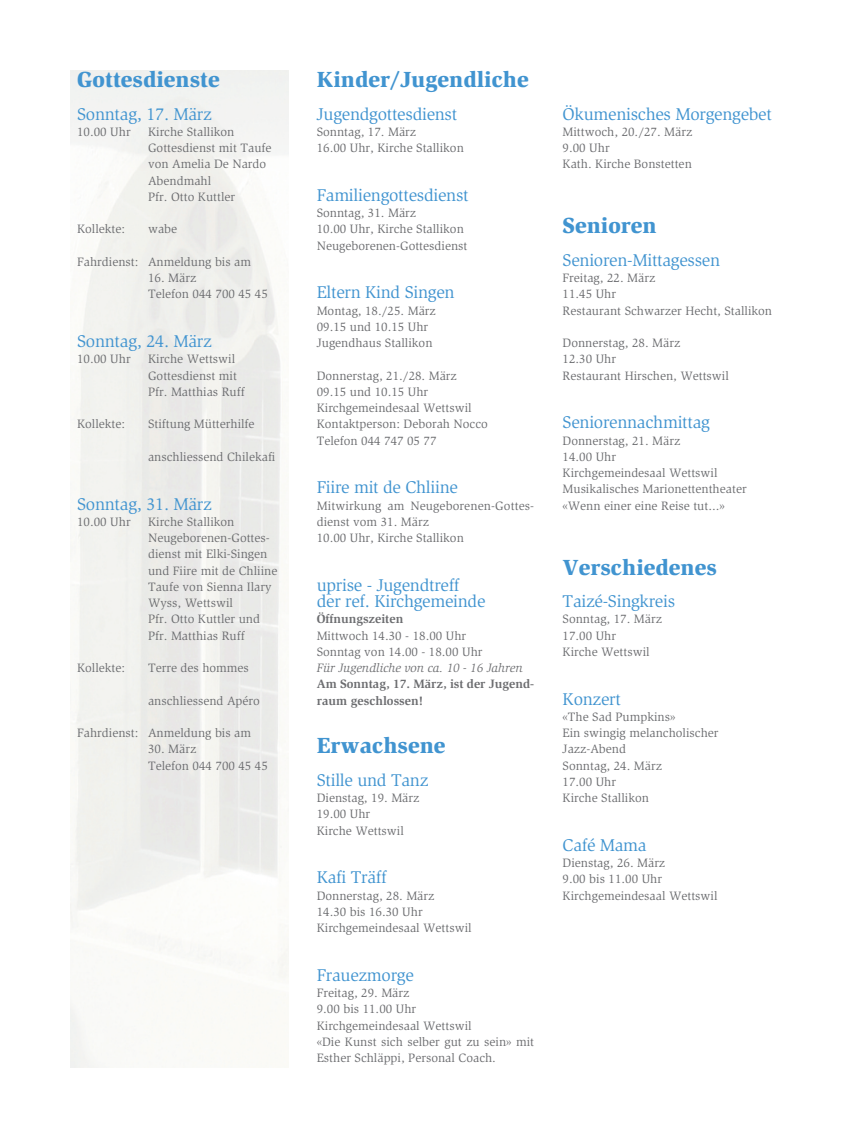
<style>
.page{position:relative;width:851px;height:1141px;background:#fff}
.page>*{position:absolute;margin:0;border:0;box-sizing:border-box;transform-origin:0 0}
.t1{font:900 22.5px "Slimbach Std";color:#4194d0}
.t2{font:17.5px/16.2px "Slimbach Std";letter-spacing:-.015em;color:#4194d0}
.t3{font:12.5px/16.2px "Slimbach Std";color:#6c6d70}
.t4{font:700 12.5px/16.2px "Slimbach Std";color:#6c6d70}
.t5{font:italic 12.5px "Slimbach Std";color:#6c6d70}
</style>
<div class="page">
<h1 class="t1" style="left:77px;top:71px;width:144px">Gottesdienste</h1>
<h2 class="t2" style="left:77px;top:107px;width:136px">Sonntag, 17. März</h2>
<p class="t3" style="left:77px;top:124px;width:55px">10.00 Uhr</p>
<p class="t3" style="left:148px;top:124px;width:125px">Kirche Stallikon<br>Gottesdienst mit Taufe von Amelia De Nardo<br>Abendmahl<br>Pfr. Otto Kuttler</p>
<p class="t3" style="left:77px;top:222px;width:50px">Kollekte:</p>
<p class="t3" style="left:148px;top:222px;width:31px">wabe</p>
<p class="t3" style="left:77px;top:254px;width:175px">Fahrdienst: Anmeldung bis am</p>
<p class="t3" style="left:148px;top:271px;width:121px">16. März<br>Telefon 044 700 45 45</p>
<h2 class="t2" style="left:77px;top:334px;width:136px">Sonntag, 24. März</h2>
<p class="t3" style="left:77px;top:352px;width:55px">10.00 Uhr</p>
<p class="t3" style="left:148px;top:352px;width:98px">Kirche Wettswil<br>Gottesdienst mit<br>Pfr. Matthias Ruff</p>
<p class="t3" style="left:77px;top:417px;width:50px">Kollekte:</p>
<p class="t3" style="left:148px;top:417px;width:108px">Stiftung Mütterhilfe</p>
<p class="t3" style="left:148px;top:449px;width:129px">anschliessend Chilekafi</p>
<h2 class="t2" style="left:77px;top:497px;width:136px">Sonntag, 31. März</h2>
<p class="t3" style="left:77px;top:514px;width:55px">10.00 Uhr</p>
<p class="t3" style="left:148px;top:514px;width:131px">Kirche Stallikon<br>Neugeborenen-Gottes&shy;dienst mit Elki-Singen und Fiire mit de Chliine<br>Taufe von Sienna Ilary<br>Wyss, Wettswil<br>Pfr. Otto Kuttler und<br>Pfr. Matthias Ruff</p>
<p class="t3" style="left:77px;top:661px;width:50px">Kollekte:</p>
<p class="t3" style="left:148px;top:661px;width:102px">Terre des hommes</p>
<p class="t3" style="left:148px;top:693px;width:113px">anschliessend Apéro</p>
<p class="t3" style="left:77px;top:726px;width:175px">Fahrdienst: Anmeldung bis am</p>
<p class="t3" style="left:148px;top:742px;width:121px">30. März<br>Telefon 044 700 45 45</p>
<h1 class="t1" style="left:317px;top:71px;width:213px">Kinder/Jugendliche</h1>
<h2 class="t2" style="left:317px;top:107px;width:142px">Jugendgottesdienst</h2>
<p class="t3" style="left:317px;top:124px;width:149px">Sonntag, 17. März<br>16.00 Uhr, Kirche Stallikon</p>
<h2 class="t2" style="left:317px;top:188px;width:153px">Familiengottesdienst</h2>
<p class="t3" style="left:317px;top:206px;width:152px">Sonntag, 31. März<br>10.00 Uhr, Kirche Stallikon<br>Neugeborenen-Gottesdienst</p>
<h2 class="t2" style="left:317px;top:286px;width:139px">Eltern Kind Singen</h2>
<p class="t3" style="left:317px;top:303px;width:120px">Montag, 18./25. März<br>09.15 und 10.15 Uhr<br>Jugendhaus Stallikon</p>
<p class="t3" style="left:317px;top:368px;width:173px">Donnerstag, 21./28. März<br>09.15 und 10.15 Uhr<br>Kirchgemeindesaal Wettswil<br>Kontaktperson: Deborah Nocco<br>Telefon 044 747 05 77</p>
<h2 class="t2" style="left:317px;top:481px;width:143px">Fiire mit de Chliine</h2>
<p class="t3" style="left:317px;top:498px;width:219px">Mitwirkung am Neugeborenen-Gottes&shy;dienst vom 31. März<br>10.00 Uhr, Kirche Stallikon</p>
<h2 class="t2" style="left:317px;top:578px;width:170px">uprise - Jugendtreff der ref. Kirchgemeinde</h2>
<p class="t4" style="left:317px;top:612px;width:88px">Öffnungszeiten</p>
<p class="t3" style="left:317px;top:628px;width:167px">Mittwoch 14.30 - 18.00 Uhr<br>Sonntag von 14.00 - 18.00 Uhr</p>
<p class="t5" style="left:317px;top:663px;width:207px">Für Jugendliche von ca. 10 - 16 Jahren</p>
<p class="t4" style="left:317px;top:677px;width:219px">Am Sonntag, 17. März, ist der Jugend&shy;raum geschlossen!</p>
<h1 class="t1" style="left:317px;top:737px;width:130px">Erwachsene</h1>
<h2 class="t2" style="left:317px;top:773px;width:113px">Stille und Tanz</h2>
<p class="t3" style="left:317px;top:791px;width:104px">Dienstag, 19. März<br>19.00 Uhr<br>Kirche Wettswil</p>
<h2 class="t2" style="left:317px;top:871px;width:71px">Kafi Träff</h2>
<p class="t3" style="left:317px;top:888px;width:156px">Donnerstag, 28. März<br>14.30 bis 16.30 Uhr<br>Kirchgemeindesaal Wettswil</p>
<h2 class="t2" style="left:317px;top:968px;width:99px">Frauezmorge</h2>
<p class="t3" style="left:317px;top:986px;width:219px">Freitag, 29. März<br>9.00 bis 11.00 Uhr<br>Kirchgemeindesaal Wettswil<br>«Die Kunst sich selber gut zu sein» mit<br>Esther Schläppi, Personal Coach.</p>
<h2 class="t2" style="left:562px;top:107px;width:211px">Ökumenisches Morgengebet</h2>
<p class="t3" style="left:562px;top:124px;width:131px">Mittwoch, 20./27. März<br>9.00 Uhr<br>Kath. Kirche Bonstetten</p>
<h1 class="t1" style="left:562px;top:217px;width:96px">Senioren</h1>
<h2 class="t2" style="left:562px;top:253px;width:159px">Senioren-Mittagessen</h2>
<p class="t3" style="left:562px;top:271px;width:211px">Freitag, 22. März<br>11.45 Uhr<br>Restaurant Schwarzer Hecht, Stallikon</p>
<p class="t3" style="left:562px;top:336px;width:168px">Donnerstag, 28. März<br>12.30 Uhr<br>Restaurant Hirschen, Wettswil</p>
<h2 class="t2" style="left:562px;top:416px;width:149px">Seniorennachmittag</h2>
<p class="t3" style="left:562px;top:433px;width:185px">Donnerstag, 21. März<br>14.00 Uhr<br>Kirchgemeindesaal Wettswil<br>Musikalisches Marionettentheater «Wenn einer eine Reise tut...»</p>
<h1 class="t1" style="left:562px;top:558px;width:156px">Verschiedenes</h1>
<h2 class="t2" style="left:562px;top:594px;width:114px">Taizé-Singkreis</h2>
<p class="t3" style="left:562px;top:612px;width:101px">Sonntag, 17. März<br>17.00 Uhr<br>Kirche Wettswil</p>
<h2 class="t2" style="left:562px;top:692px;width:60px">Konzert</h2>
<p class="t3" style="left:562px;top:709px;width:157px">«The Sad Pumpkins»<br>Ein swingig melancholischer<br>Jazz-Abend<br>Sonntag, 24. März<br>17.00 Uhr<br>Kirche Stallikon</p>
<h2 class="t2" style="left:562px;top:838px;width:85px">Café Mama</h2>
<p class="t3" style="left:562px;top:856px;width:156px">Dienstag, 26. März<br>9.00 bis 11.00 Uhr<br>Kirchgemeindesaal Wettswil</p>
</div>
